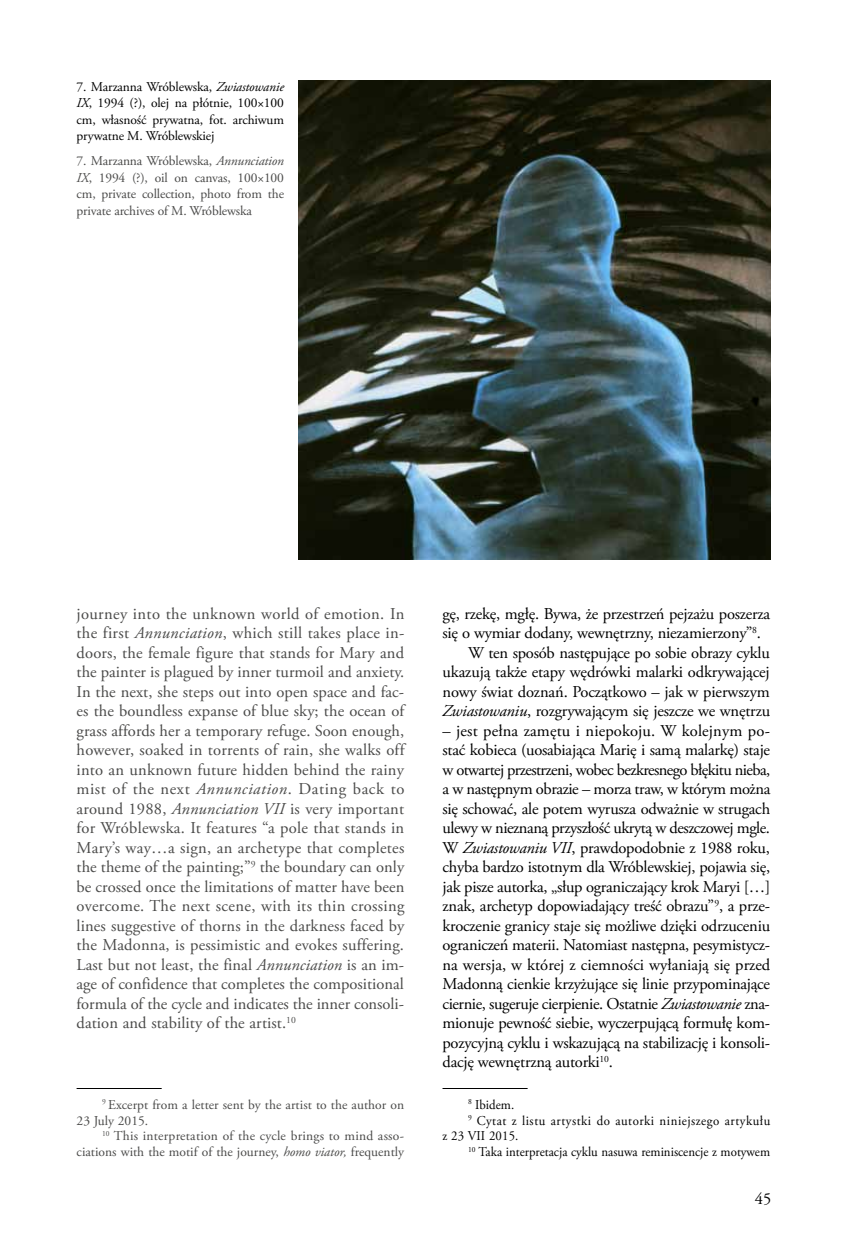
<style>
.page{position:relative;width:851px;height:1255px;background:#fff}
.page>*{position:absolute;margin:0;border:0;box-sizing:border-box;transform-origin:0 0}
.t1{font:16.5px/19.5px "Adobe Garamond Pro";letter-spacing:-.015em;color:#000;text-align:justify}
.t2{font:16.5px/19.5px "Adobe Garamond Pro";letter-spacing:.005em;color:#4a4a49;text-align:justify}
.t3{font:13.5px/16.5px "Adobe Garamond Pro";color:#4a4a49}
.t4{font:13.5px/16.5px "Adobe Garamond Pro";color:#000;text-align:justify}
.t5{font:13.5px "Adobe Garamond Pro";color:#000;scale:.95 1}
.t6{font:13.5px "Adobe Garamond Pro";letter-spacing:.04em;color:#000;scale:.95 1}
.s1{font-style:italic}
</style>
<div class="page">
<hr style="left:442px;top:1088px;width:85px;height:1px;background:#000">
<hr style="left:77px;top:1088px;width:85px;height:1px;background:#000">
<img style="left:298px;top:81px;width:472px;height:479px">
<p class="t4" style="left:77px;top:79px;width:209px">7. Marzanna Wróblewska, <span class="s1">Zwiastowanie IX</span>, 1994 (?), olej na płótnie, 100×100 cm, własność prywatna, fot. archiwum prywatne M. Wróblewskiej</p>
<p class="t3" style="left:77px;top:153px;width:209px;text-align:justify">7. Marzanna Wróblewska, <span class="s1">Annunciation IX</span>, 1994 (?), oil on canvas, 100×100 cm, private collection, photo from the private archives of M. Wróblewska</p>
<p class="t2" style="left:77px;top:604px;width:329px">journey into the unknown world of emotion. In the first <span class="s1">Annunciation</span>, which still takes place in&shy;doors, the female figure that stands for Mary and the painter is plagued by inner turmoil and anxiety.<br>In the next, she steps out into open space and fac&shy;es the boundless expanse of blue sky; the ocean of grass affords her a temporary refuge. Soon enough, however, soaked in torrents of rain, she walks off into an unknown future hidden behind the rainy mist of the next <span class="s1">Annunciation</span>. Dating back to around 1988, <span class="s1">Annunciation VII</span> is very important for Wróblewska. It features “a pole that stands in Mary’s way…a sign, an archetype that completes the theme of the painting;”<sup>9</sup> the boundary can only be crossed once the limitations of matter have been overcome. The next scene, with its thin crossing lines suggestive of thorns in the darkness faced by the Madonna, is pessimistic and evokes suffering.<br>Last but not least, the final <span class="s1">Annunciation</span> is an im&shy;age of confidence that completes the compositional formula of the cycle and indicates the inner consoli&shy;dation and stability of the artist.<sup>10</sup></p>
<p class="t3" style="left:77px;top:1096px;width:329px;line-height:15.9px;text-indent:26px"><sup>9</sup> Excerpt from a letter sent by the artist to the author on<br>23 July 2015.</p>
<p class="t3" style="left:77px;top:1128px;width:329px;line-height:15.9px;text-align:right"><sup>10</sup> This interpretation of the cycle brings to mind asso&shy;ciations with the motif of the journey, <span class="s1">homo viator,</span> frequently</p>
<p class="t1" style="left:442px;top:604px;width:329px">gę, rzekę, mgłę. Bywa, że przestrzeń pejzażu poszerza</p>
<p class="t1" style="left:442px;top:623px;width:320px">się o wymiar dodany, wewnętrzny, niezamierzony”<sup>8</sup>.</p>
<p class="t1" style="left:468px;top:643px;width:303px">W ten sposób następujące po sobie obrazy cyklu</p>
<p class="t1" style="left:442px;top:662px;width:329px">ukazują także etapy wędrówki malarki odkrywającej</p>
<p class="t1" style="left:442px;top:682px;width:329px">nowy świat doznań. Początkowo – jak w pierwszym</p>
<p class="t1" style="left:442px;top:701px;width:329px"><span class="s1">Zwiastowaniu</span>, rozgrywającym się jeszcze we wnętrzu</p>
<p class="t1" style="left:442px;top:721px;width:329px">– jest pełna zamętu i niepokoju. W kolejnym po&shy;stać kobieca (uosabiająca Marię i samą malarkę) staje w otwartej przestrzeni, wobec bezkresnego błękitu nieba, a w następnym obrazie – morza traw, w którym można się schować, ale potem wyrusza odważnie w strugach ulewy w nieznaną przyszłość ukrytą w deszczowej mgle.<br>W <span class="s1">Zwiastowaniu VII</span>, prawdopodobnie z 1988 roku, chyba bardzo istotnym dla Wróblewskiej, pojawia się, jak pisze autorka, „słup ograniczający krok Maryi […] znak, archetyp dopowiadający treść obrazu”<sup>9</sup>, a prze&shy;kroczenie granicy staje się możliwe dzięki odrzuceniu ograniczeń materii. Natomiast następna, pesymistycz&shy;na wersja, w której z ciemności wyłaniają się przed Madonną cienkie krzyżujące się linie przypominające ciernie, sugeruje cierpienie. Ostatnie <span class="s1">Zwiastowanie</span> zna&shy;mionuje pewność siebie, wyczerpującą formułę kom&shy;pozycyjną cyklu i wskazującą na stabilizację i konsoli&shy;dację wewnętrzną autorki<sup>10</sup>.</p>
<p class="t5" style="left:468px;top:1096px;width:50px"><sup>8</sup> Ibidem.</p>
<p class="t6" style="left:468px;top:1112px;width:320px"><sup>9</sup> Cytat z listu artystki do autorki niniejszego artykułu</p>
<p class="t5" style="left:442px;top:1128px;width:81px">z 23 VII 2015.</p>
<p class="t5" style="left:468px;top:1143px;width:319px"><sup>10</sup> Taka interpretacja cyklu nasuwa reminiscencje z motywem</p>
<p class="t1" style="left:754px;top:1189px;width:18px">45</p>
</div>
